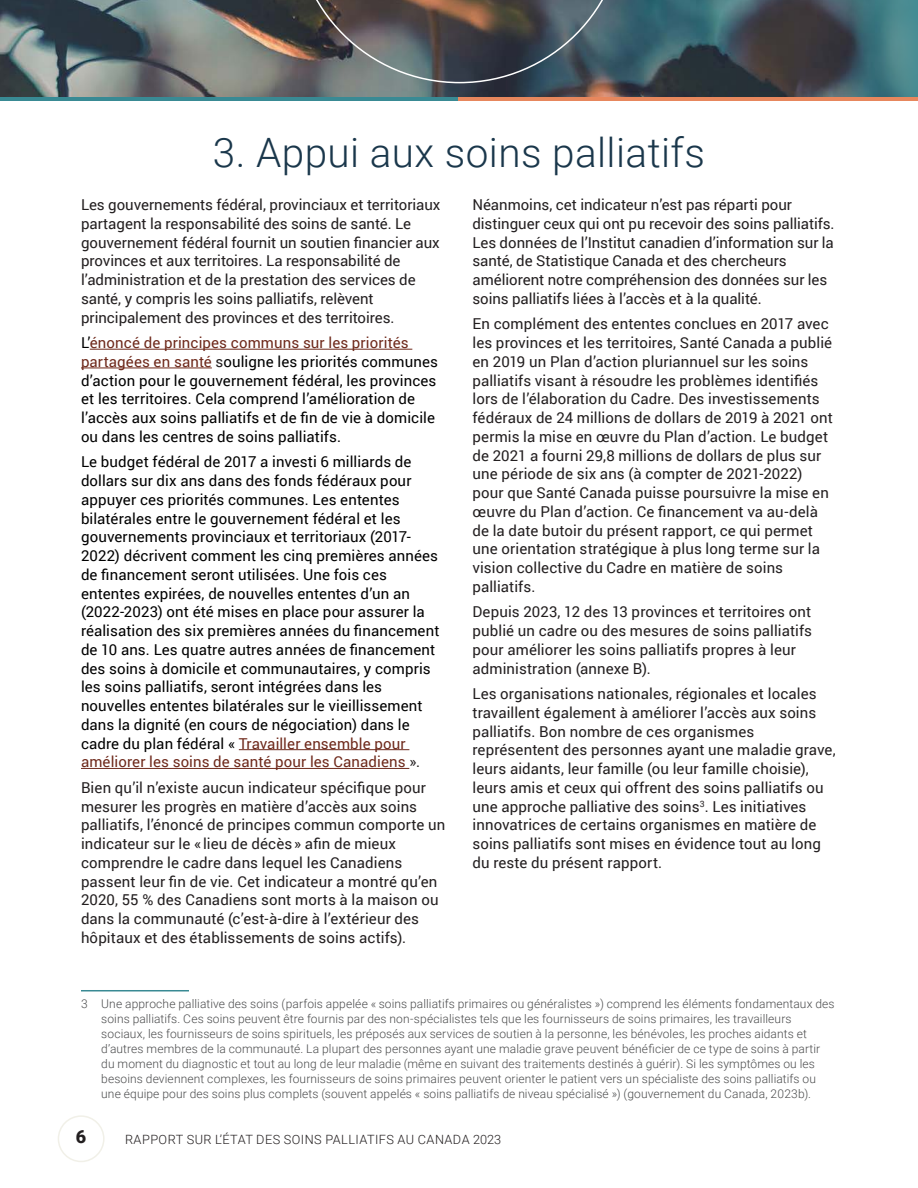
<style>
.page{position:relative;width:918px;height:1188px;background:#fff}
.page>*{position:absolute;margin:0;border:0;box-sizing:border-box;transform-origin:0 0}
.t1{font:300 40.5px "Roboto";letter-spacing:.01em;color:#1a374b}
.t2{font:900 18px "Roboto";color:#231f20}
.Body{font:15px/18.8px "Roboto";letter-spacing:.005em;color:#231f20}
.Body-2{font:15px/18.8px "Roboto";letter-spacing:.005em;color:#000}
.t3{font:300 12.75px "Roboto";letter-spacing:.035em;color:#231f20}
.Footnote{font:300 12px/15px "Roboto";letter-spacing:.01em;color:#4b4c4d}
.s1{color:#6e291b}
.s2{color:#231f20}
</style>
<div class="page">
<img style="left:0;top:0;width:918px;height:97px">
<hr style="left:81px;top:990px;width:108px;height:1px;background:#398a94">
<hr style="left:90px;top:349px;width:322px;height:1px;background:#6e291b">
<hr style="left:81px;top:368px;width:131px;height:1px;background:#6e291b">
<hr style="left:239px;top:749px;width:170px;height:1px;background:#6e291b">
<hr style="left:81px;top:768px;width:328px;height:1px;background:#6e291b">
<svg style="left:294px;top:0;width:331px;height:83px"></svg>
<hr style="left:0;top:97px;width:918px;height:4px;background:#e7875d">
<hr style="left:0;top:97px;width:458px;height:4px;background:#398a94">
<div style="left:58px;top:1115px;width:47px;height:47px;border:2px solid #f1f0e8;border-radius:50%"></div>
<h2 class="t1" style="left:213px;top:124px;width:493px">3. Appui aux soins palliatifs</h2>
<p class="Body" style="left:81px;top:195px;width:361px">Les gouvernements fédéral, provinciaux et territoriaux partagent la responsabilité des soins de santé. Le gouvernement fédéral fournit un soutien financier aux provinces et aux territoires. La responsabilité de l’administration et de la prestation des services de santé, y compris les soins palliatifs, relèvent principalement des provinces et des territoires.</p>
<p class="Body-2" style="left:81px;top:333px;width:358px">L’<span class="s1">énoncé de principes communs sur les priorités partagées en santé</span> <span class="s2">s</span>ouligne les priorités communes d’action pour le gouvernement fédéral, les provinces et les territoires. Cela comprend l’amélioration de l’accès aux soins palliatifs et de fin de vie à domicile ou dans les centres de soins palliatifs.</p>
<p class="Body-2" style="left:81px;top:452px;width:360px">Le budget fédéral de 2017 a investi 6 milliards de dollars sur dix ans dans des fonds fédéraux pour appuyer ces priorités communes. Les ententes bilatérales entre le gouvernement fédéral et les gouvernements provinciaux et territoriaux (2017- 2022) décrivent comment les cinq premières années de financement seront utilisées. Une fois ces ententes expirées, de nouvelles ententes d’un an (2022-2023) ont été mises en place pour assurer la réalisation des six premières années du financement de 10 ans. Les quatre autres années de financement des soins à domicile et communautaires, y compris les soins palliatifs, seront intégrées dans les nouvelles ententes bilatérales sur le vieillissement dans la dignité (en cours de négociation) dans le cadre du plan fédéral « <span class="s1">Travailler ensemble pour améliorer les soins de santé pour les Canadiens</span> <span class="s2">».</span></p>
<p class="Body" style="left:81px;top:778px;width:366px">Bien qu’il n’existe aucun indicateur spécifique pour mesurer les progrès en matière d’accès aux soins palliatifs, l’énoncé de principes commun comporte un indicateur sur le « lieu de décès» afin de mieux comprendre le cadre dans lequel les Canadiens passent leur fin de vie. Cet indicateur a montré qu’en 2020, 55 % des Canadiens sont morts à la maison ou dans la communauté (c’est-à-dire à l’extérieur des hôpitaux et des établissements de soins actifs).</p>
<p class="Body" style="left:472px;top:195px;width:364px">Néanmoins, cet indicateur n’est pas réparti pour distinguer ceux qui ont pu recevoir des soins palliatifs.<br>Les données de l’Institut canadien d’information sur la santé, de Statistique Canada et des chercheurs améliorent notre compréhension des données sur les soins palliatifs liées à l’accès et à la qualité.</p>
<p class="Body" style="left:472px;top:314px;width:362px">En complément des ententes conclues en 2017 avec les provinces et les territoires, Santé Canada a publié en 2019 un Plan d’action pluriannuel sur les soins palliatifs visant à résoudre les problèmes identifiés lors de l’élaboration du Cadre. Des investissements fédéraux de 24 millions de dollars de 2019 à 2021 ont permis la mise en œuvre du Plan d’action. Le budget de 2021 a fourni 29,8 millions de dollars de plus sur une période de six ans (à compter de 2021-2022) pour que Santé Canada puisse poursuivre la mise en œuvre du Plan d’action. Ce financement va au-delà de la date butoir du présent rapport, ce qui permet une orientation stratégique à plus long terme sur la vision collective du Cadre en matière de soins palliatifs.</p>
<p class="Body" style="left:472px;top:602px;width:341px">Depuis 2023, 12 des 13 provinces et territoires ont publié un cadre ou des mesures de soins palliatifs pour améliorer les soins palliatifs propres à leur administration (annexe B).</p>
<p class="Body" style="left:472px;top:684px;width:365px">Les organisations nationales, régionales et locales travaillent également à améliorer l’accès aux soins palliatifs. Bon nombre de ces organismes représentent des personnes ayant une maladie grave, leurs aidants, leur famille (ou leur famille choisie), leurs amis et ceux qui offrent des soins palliatifs ou une approche palliative des soins<sup>3</sup>. Les initiatives innovatrices de certains organismes en matière de soins palliatifs sont mises en évidence tout au long du reste du présent rapport.</p>
<p class="Footnote" style="left:101px;top:996px;width:735px;text-indent:-20px">3 Une approche palliative des soins (parfois appelée « soins palliatifs primaires ou généralistes ») comprend les éléments fondamentaux des soins palliatifs. Ces soins peuvent être fournis par des non-spécialistes tels que les fournisseurs de soins primaires, les travailleurs sociaux, les fournisseurs de soins spirituels, les préposés aux services de soutien à la personne, les bénévoles, les proches aidants et d’autres membres de la communauté. La plupart des personnes ayant une maladie grave peuvent bénéficier de ce type de soins à partir du moment du diagnostic et tout au long de leur maladie (même en suivant des traitements destinés à guérir). Si les symptômes ou les besoins deviennent complexes, les fournisseurs de soins primaires peuvent orienter le patient vers un spécialiste des soins palliatifs ou une équipe pour des soins plus complets (souvent appelés « soins palliatifs de niveau spécialisé ») (gouvernement du Canada, 2023b).</p>
<p class="t2" style="left:76px;top:1124px;width:12px">6</p>
<p class="t3" style="left:125px;top:1131px;width:378px">RAPPORT SUR L’ÉTAT DES SOINS PALLIATIFS AU CANADA 2023</p>
</div>
